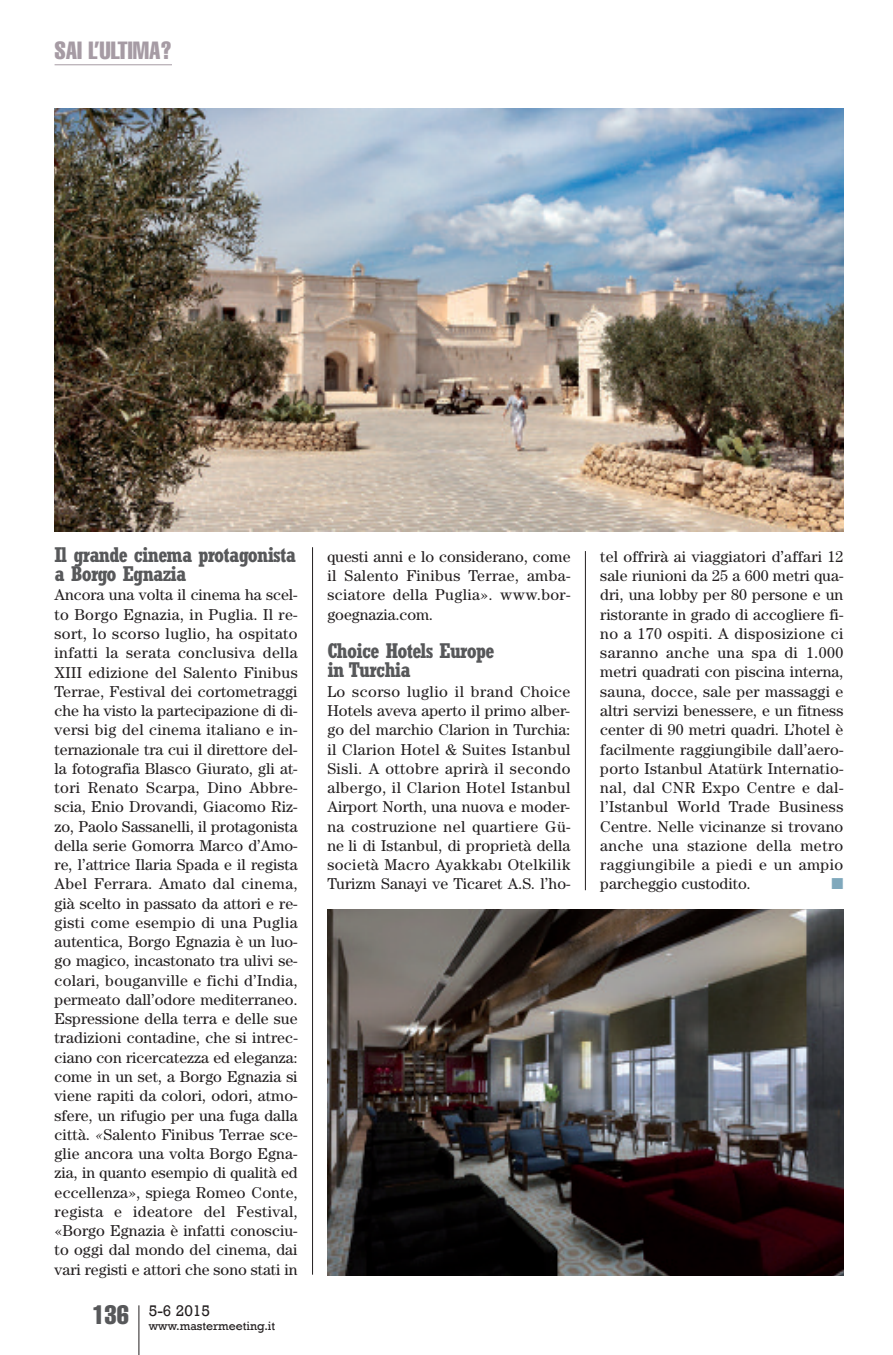
<style>
.page{position:relative;width:893px;height:1355px;background:#fff}
.page>*{position:absolute;margin:0;border:0;box-sizing:border-box;transform-origin:0 0}
.t1{font:extra-condensed 24.5px "Helvetica";color:#a69ba4}
.t2{font:700 condensed 21px/19.2px "Rockwell";letter-spacing:-.035em;color:#57585a}
.t3{font:15.75px/19.2px "Century";letter-spacing:.01em;color:#231f20;text-align:justify}
.t4{font:15.75px "Rockwell";color:#231f20}
.t5{font:15.75px "Zapf Dingbats";color:#7fa8bc}
.t6{font:12.25px "Rockwell";color:#231f20}
.s1{font-style:italic}
</style>
<div class="page">
<img style="left:55px;top:108px;width:788px;height:423px">
<hr style="left:55px;top:64px;width:117px;height:1px;background:#a69ba4">
<hr style="left:138px;top:1305px;width:1px;height:49px;background:#231f20">
<hr style="left:312px;top:547px;width:1px;height:727px;background:#231f20">
<hr style="left:585px;top:551px;width:1px;height:339px;background:#231f20">
<img style="left:327px;top:909px;width:516px;height:366px">
<h1 class="t1" style="left:55px;top:42px;width:119px">SAI L’ULTIMA?</h1>
<h2 class="t2" style="left:55px;top:547px;width:243px">Il grande cinema protagonista a Borgo Egnazia</h2>
<p class="t3" style="left:55px;top:587px;width:245px">Ancora una volta il cinema ha scel&shy;to Borgo Egnazia, in Puglia. Il re&shy;sort, lo scorso luglio, ha ospitato infatti la serata conclusiva della XIII edizione del Salento Finibus Terrae, Festival dei cortometraggi che ha visto la partecipazione di di&shy;versi big del cinema italiano e in&shy;ternazionale tra cui il direttore del&shy;la fotografia Blasco Giurato, gli at&shy;tori Renato Scarpa, Dino Abbre&shy;scia, Enio Drovandi, Giacomo Riz&shy;zo, Paolo Sassanelli, il protagonista della serie Gomorra Marco d’Amo&shy;re, l’attrice Ilaria Spada e il regista Abel Ferrara. Amato dal cinema, già scelto in passato da attori e re&shy;gisti come esempio di una Puglia autentica, Borgo Egnazia è un luo&shy;go magico, incastonato tra ulivi se&shy;colari, bouganville e fichi d’India, permeato dall’odore mediterraneo.<br>Espressione della terra e delle sue tradizioni contadine, che si intrec&shy;ciano con ricercatezza ed eleganza: come in un set, a Borgo Egnazia si viene rapiti da colori, odori, atmo&shy;sfere, un rifugio per una fuga dalla città. <span class="s1">«</span>Salento Finibus Terrae sce&shy;glie ancora una volta Borgo Egna&shy;zia, in quanto esempio di qualità ed eccellenza», spiega Romeo Conte, regista e ideatore del Festival, «Borgo Egnazia è infatti conosciu&shy;to oggi dal mondo del cinema, dai vari registi e attori che sono stati in</p>
<p class="t6" style="left:92px;top:1318px;width:184px"><sup>136</sup> www.mastermeeting.it</p>
<p class="t4" style="left:149px;top:1300px;width:63px">5-6 2015</p>
<p class="t3" style="left:327px;top:548px;width:245px">questi anni e lo considerano, come il Salento Finibus Terrae, amba&shy;sciatore della Puglia». www.bor&shy;goegnazia.com.</p>
<h2 class="t2" style="left:327px;top:643px;width:168px">Choice Hotels Europe in Turchia</h2>
<p class="t3" style="left:327px;top:683px;width:245px">Lo scorso luglio il brand Choice Hotels aveva aperto il primo alber&shy;go del marchio Clarion in Turchia: il Clarion Hotel &amp; Suites Istanbul Sisli. A ottobre aprirà il secondo albergo, il Clarion Hotel Istanbul Airport North, una nuova e moder&shy;na costruzione nel quartiere Gü&shy;ne li di Istanbul, di proprietà della società Macro Ayakkabı Otelkilik Turizm Sanayi ve Ticaret A.S. l’ho-</p>
<p class="t3" style="left:600px;top:548px;width:245px">tel offrirà ai viaggiatori d’affari 12 sale riunioni da 25 a 600 metri qua&shy;dri, una lobby per 80 persone e un ristorante in grado di accogliere fi&shy;no a 170 ospiti. A disposizione ci saranno anche una spa di 1.000 metri quadrati con piscina interna, sauna, docce, sale per massaggi e altri servizi benessere, e un fitness center di 90 metri quadri. L’hotel è facilmente raggiungibile dall’aero&shy;porto Istanbul Atatürk Internatio&shy;nal, dal CNR Expo Centre e dal&shy;l’Istanbul World Trade Business Centre. Nelle vicinanze si trovano anche una stazione della metro raggiungibile a piedi e un ampio parcheggio custodito.</p>
<p class="t5" style="left:831px;top:874px;width:13px">■</p>
</div>
